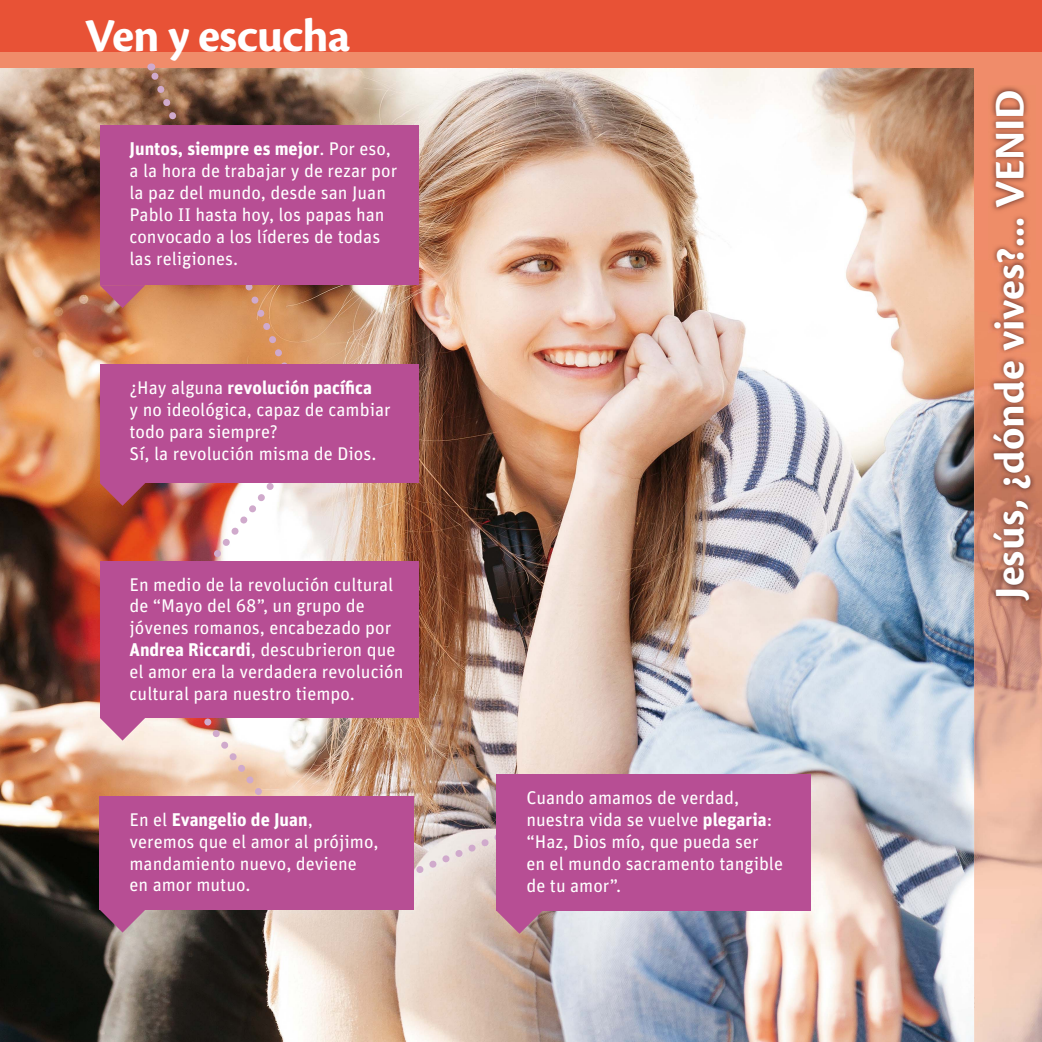
<style>
.page{position:relative;width:1042px;height:1042px;background:#fff}
.page>*{position:absolute;margin:0;border:0;box-sizing:border-box;transform-origin:0 0}
.t1{font:700 49px "Cronos Pro";letter-spacing:-.02em;color:#fff}
.t2{font:700 43.75px "Cronos Pro";color:#fff}
.t3{font:18.38px/21.9px "Unit Pro";color:#fff}
.s1{font-weight:700}
</style>
<div class="page">
<img style="left:0;top:68px;width:974px;height:974px">
<div style="left:0;top:39px;width:1042px;height:29px;background:#f08c6a"></div>
<div style="left:0;top:0;width:1042px;height:52px;background:#e85236"></div>
<img style="left:974px;top:260px;width:68px;height:782px">
<div style="left:974px;top:55px;width:68px;height:205px;background:#f08c6a"></div>
<img style="left:988px;top:86px;width:48px;height:519px">
<svg style="left:147px;top:718px;width:182px;height:78px"></svg>
<div style="left:100px;top:561px;width:318px;height:157px;background:#b74e94"></div>
<svg style="left:100px;top:718px;width:45px;height:22px"></svg>
<svg style="left:144px;top:64px;width:155px;height:301px;background:#b37c56"></svg>
<div style="left:100px;top:126px;width:318px;height:159px;background:#b74e94"></div>
<svg style="left:100px;top:285px;width:45px;height:23px"></svg>
<div style="left:100px;top:365px;width:318px;height:118px;background:#b74e94"></div>
<img style="left:100px;top:483px;width:180px;height:78px">
<svg style="left:414px;top:810px;width:83px;height:74px;background:#cfc0bd"></svg>
<div style="left:100px;top:796px;width:314px;height:113px;background:#b74e94"></div>
<svg style="left:100px;top:910px;width:45px;height:22px"></svg>
<div style="left:497px;top:775px;width:314px;height:136px;background:#b74e94"></div>
<svg style="left:497px;top:911px;width:45px;height:23px"></svg>
<h1 class="t1" style="left:85px;top:17px;width:267px">Ven y escucha</h1>
<p class="t3" style="left:129px;top:139px;width:269px"><span class="s1">Juntos, siempre es mejor</span>. Por eso, a la hora de trabajar y de rezar por la paz del mundo, desde san Juan<br>Pablo II hasta hoy, los papas han convocado a los líderes de todas las religiones.</p>
<p class="t3" style="left:129px;top:378px;width:263px">¿Hay alguna <span class="s1">revolución pacífica<br></span>y no ideológica, capaz de cambiar todo para siempre?<br>Sí, la revolución misma de Dios.</p>
<p class="t3" style="left:129px;top:575px;width:265px">En medio de la revolución cultural de “Mayo del 68”, un grupo de</p>
<p class="t3" style="left:129px;top:618px;width:275px">jóvenes romanos, encabezado por <span class="s1">Andrea Riccardi</span>, descubrieron que el amor era la verdadera revolución cultural para nuestro tiempo.</p>
<p class="t3" style="left:129px;top:810px;width:250px">En el <span class="s1">Evangelio de Juan</span>, veremos que el amor al prójimo, mandamiento nuevo, deviene en amor mutuo.</p>
<p class="t3" style="left:526px;top:788px;width:258px">Cuando amamos de verdad, nuestra vida se vuelve <span class="s1">plegaria</span>: “Haz, Dios mío, que pueda ser<br>en el mundo sacramento tangible de tu amor”.</p>
<h2 class="t2" style="left:993px;top:599px;width:511px;rotate:-90deg">Jesús, ¿dónde vives?... VENID</h2>
</div>
